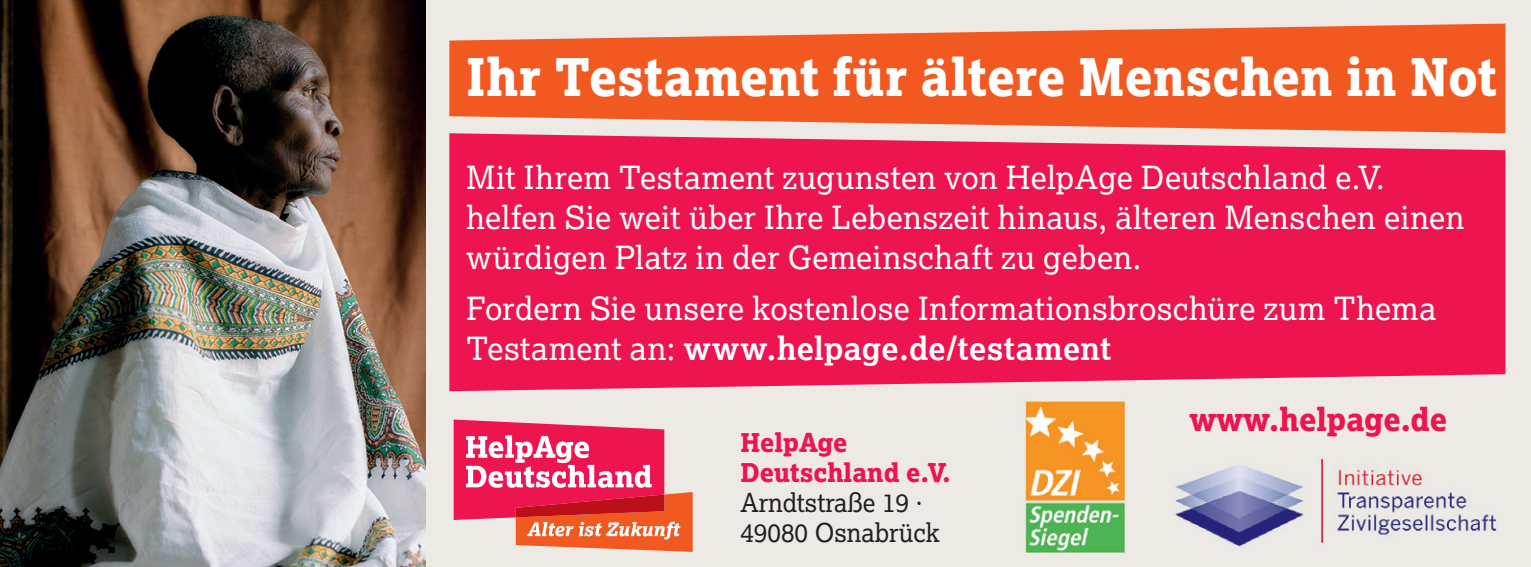
<style>
.page{position:relative;width:1531px;height:567px;background:#fff}
.page>*{position:absolute;margin:0;border:0;box-sizing:border-box;transform-origin:0 0}
.t1{font:52px "Lexia X Bold";letter-spacing:.01em;color:#fff;scale:.94 1}
.t2{font:32px/40px "Lexia";letter-spacing:.01em;color:#fff}
.t3{font:32px "Lexia X Bold";letter-spacing:-.005em;color:#ed1450;scale:.95 1}
.t4{font:26px/30px "Lexia";color:#231f20;scale:.96 1}
.t5{font:26px/30px "Lexia X Bold";color:#ed1450;scale:.96 1}
.s1{font-weight:700}
</style>
<div class="page">
<div style="left:320px;top:0;width:1211px;height:567px;background:#edeae5"></div>
<img style="left:0;top:0;width:425px;height:567px">
<svg style="left:454px;top:419px;width:239px;height:133px"></svg>
<img style="left:1025px;top:401px;width:101px;height:152px">
<svg style="left:449px;top:133px;width:1056px;height:258px;background:#ed225a"></svg>
<svg style="left:449px;top:24px;width:1056px;height:109px;background:#f06e3e"></svg>
<img style="left:1175px;top:458px;width:322px;height:89px">
<h1 class="t1" style="left:466px;top:44px;width:1097px">Ihr Testament für ältere Menschen in Not</h1>
<p class="t2" style="left:466px;top:156px;width:999px">Mit Ihrem Testament zugunsten von HelpAge Deutschland e.V. helfen Sie weit über Ihre Lebenszeit hinaus, älteren Menschen einen würdigen Platz in der Gemein schaft zu geben.</p>
<p class="t2" style="left:466px;top:288px;width:971px">Fordern Sie unsere kostenlose Informa tionsbroschüre zum Thema<br>Testament an: <span class="s1">www.helpage.de/testament</span></p>
<p class="t5" style="left:740px;top:427px;width:221px">HelpAge<br>Deutschland e.V.</p>
<p class="t4" style="left:740px;top:487px;width:209px">Arndtstraße 19 ·<br>49080 Osnabrück</p>
<p class="t3" style="left:1189px;top:398px;width:273px">www.helpage.de</p>
</div>
